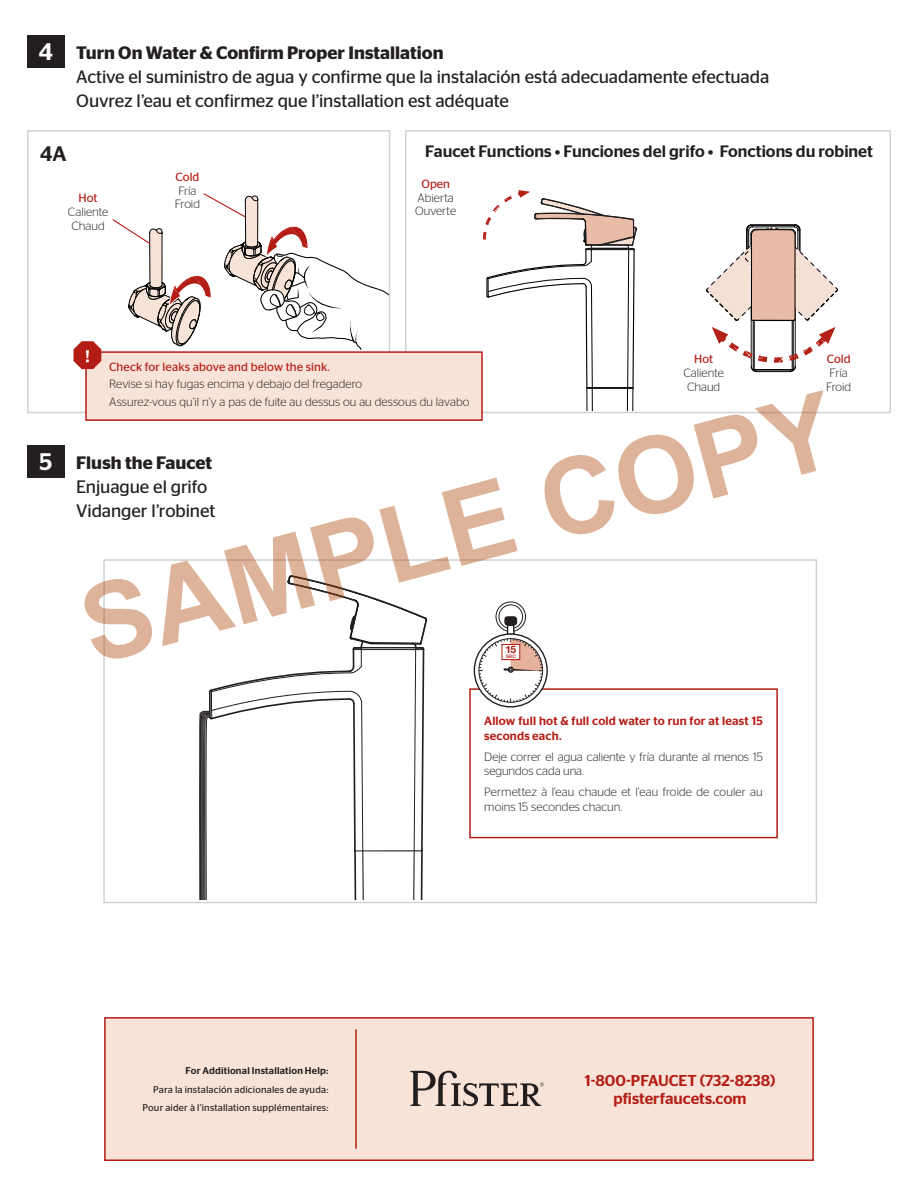
<style>
.page{position:relative;width:918px;height:1188px;background:#fff}
.page>*{position:absolute;margin:0;border:0;box-sizing:border-box;transform-origin:0 0}
.t1{font:700 106.65px "Arial";color:rgb(171 64 0/.4)}
.t2{font:500 24px "Stag Sans";color:#fff}
.t3{font:500 21px "Stag Sans";color:#231f20}
.t4{font:18px/24px "Stag Sans";letter-spacing:-.005em;color:#231f20}
.t5{font:500 16.5px "Stag Sans";color:#231f20}
.t6{font:500 15.75px "Stag Sans";color:#b41d15}
.Text{font:300 12px/14.4px "Stag Sans";color:#231f20}
.Text-2{font:500 12px/14.4px "Stag Sans";letter-spacing:.015em;color:#b41d15}
.t7{font:12px "Stag Sans";letter-spacing:.01em;color:#b41d15}
.t8{font:9.75px "Stag Sans";letter-spacing:.015em;color:#231f20}
.t9{font:500 9.75px "Stag Sans";letter-spacing:.02em;color:#231f20}
.t10{font:6.6px "Helvetica Neue";color:#b41d15}
.s1{font-weight:600}
</style>
<div class="page">
<div style="left:104px;top:1017px;width:710px;height:144px;background:#f7e3d8;border:2px solid #b41d15"></div>
<hr style="left:355px;top:1029px;width:2px;height:120px;background:#b41d15">
<svg style="left:410px;top:1071px;width:134px;height:35px"></svg>
<div style="left:103px;top:559px;width:714px;height:344px;background:#fff;border:2px solid #d1d2d4"></div>
<div style="left:405px;top:130px;width:486px;height:283px;background:#fff;border:2px solid #d1d2d4"></div>
<div style="left:27px;top:130px;width:363px;height:283px;background:#fff;border:2px solid #d1d2d4"></div>
<div style="left:27px;top:36px;width:38px;height:32px;background:#231f20"></div>
<div style="left:27px;top:446px;width:38px;height:32px;background:#231f20"></div>
<svg style="left:112px;top:192px;width:277px;height:158px"></svg>
<div style="left:85px;top:351px;width:398px;height:70px;background:#f7e3d8;border:2px solid #b41d15"></div>
<svg style="left:74px;top:341px;width:27px;height:28px"></svg>
<svg style="left:482px;top:190px;width:155px;height:220px"></svg>
<svg style="left:706px;top:224px;width:132px;height:149px"></svg>
<svg style="left:199px;top:575px;width:229px;height:325px"></svg>
<div style="left:469px;top:688px;width:309px;height:150px;border:2px solid #b41d15"></div>
<svg style="left:495px;top:601px;width:31px;height:31px"></svg>
<div style="left:508px;top:625px;width:6px;height:9px;background:#fff"></div>
<div style="left:507px;top:624px;width:8px;height:11px;border:1px solid #231f20"></div>
<div style="left:504px;top:616px;width:13px;height:10px;background:#231f20;border-radius:3px"></div>
<svg style="left:474px;top:634px;width:73px;height:73px"></svg>
<div style="left:474px;top:633px;width:74px;height:75px;border:1px solid #231f20;border-radius:50%"></div>
<svg style="left:479px;top:639px;width:64px;height:63px"></svg>
<p class="t2" style="left:39px;top:38px;width:16px">4</p>
<p class="t4" style="left:76px;top:40px;width:695px"><span class="s1">Turn On Water &amp; Confirm Proper Installation<br></span>Active el suministro de agua y confirme que la instalación está adecuadamente efectuada<br>Ouvrez l’eau et confirmez que l’installation est adéquate</p>
<p class="t3" style="left:40px;top:142px;width:28px">4A</p>
<p class="t5" style="left:425px;top:142px;width:449px">Faucet Functions • Funciones del grifo • Fonctions du robinet</p>
<p class="t7" style="left:79px;top:191px;width:20px">Hot</p>
<p class="Text" style="left:68px;top:204px;width:42px">Caliente</p>
<p class="Text" style="left:72px;top:218px;width:35px">Chaud</p>
<p class="t7" style="left:176px;top:170px;width:25px">Cold</p>
<p class="Text" style="left:178px;top:183px;width:20px">Fría</p>
<p class="Text" style="left:175px;top:197px;width:27px">Froid</p>
<p class="t7" style="left:421px;top:177px;width:30px">Open</p>
<p class="Text" style="left:418px;top:190px;width:38px">Abierta</p>
<p class="Text" style="left:415px;top:204px;width:42px">Ouverte</p>
<p class="t2" style="left:39px;top:448px;width:14px">5</p>
<p class="t7" style="left:827px;top:352px;width:25px">Cold</p>
<p class="Text" style="left:830px;top:366px;width:20px">Fría</p>
<p class="Text" style="left:826px;top:379px;width:27px">Froid</p>
<p class="t7" style="left:694px;top:352px;width:20px">Hot</p>
<p class="Text" style="left:683px;top:366px;width:42px">Caliente</p>
<p class="Text" style="left:687px;top:379px;width:35px">Chaud</p>
<p class="t7" style="left:109px;top:360px;width:222px">Check for leaks above and below the sink.</p>
<p class="Text" style="left:109px;top:377px;width:255px">Revise si hay fugas encima y debajo del fregadero</p>
<p class="Text" style="left:109px;top:394px;width:362px">Assurez-vous qu’il n’y a pas de fuite au dessus ou au dessous du lavabo</p>
<h1 class="t1" style="left:65px;top:560px;width:778px;rotate:-15deg">SAMPLE COPY</h1>
<p class="t4" style="left:76px;top:450px;width:141px"><span class="s1">Flush the Faucet<br></span>Enjuague el grifo<br>Vidanger l’robinet</p>
<p class="t10" style="left:505px;top:651px;width:13px"><sup>15</sup>sec</p>
<p class="Text-2" style="left:484px;top:714px;width:280px">Allow full hot &amp; full cold water to run for at least 15 seconds each.</p>
<p class="Text" style="left:484px;top:749px;width:280px">Deje correr el agua caliente y fría durante al menos 15 segundos cada una.</p>
<p class="Text" style="left:484px;top:785px;width:280px">Permettez à l'eau chaude et l'eau froide de couler au moins 15 secondes chacun.</p>
<p class="t9" style="left:186px;top:1065px;width:144px">For Additional Installation Help:</p>
<p class="t8" style="left:153px;top:1084px;width:177px">Para la instalación adicionales de ayuda:</p>
<p class="t8" style="left:143px;top:1102px;width:187px">Pour aider à l’installation supplémentaires:</p>
<p class="t6" style="left:585px;top:1072px;width:192px">1-800-PFAUCET (732-8238)</p>
<p class="t6" style="left:614px;top:1090px;width:135px">pfisterfaucets.com</p>
</div>
